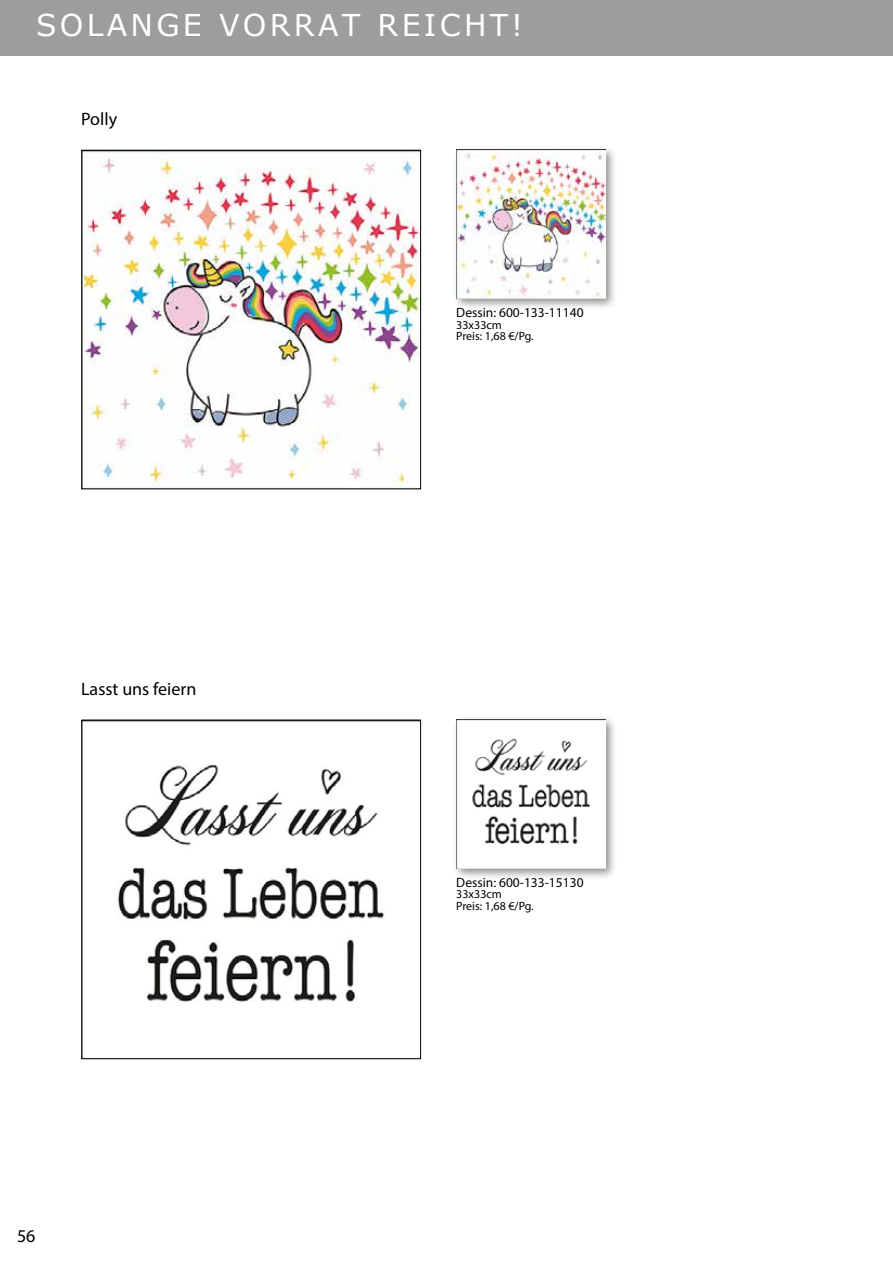
<style>
.page{position:relative;width:893px;height:1263px;background:#fff}
.page>*{position:absolute;margin:0;border:0;box-sizing:border-box;transform-origin:0 0}
.t1{font:30px "Verdana";letter-spacing:.11em;color:#fff}
.t2{font:18px "Myriad Pro";color:#000}
.t3{font:13.5px "Myriad Pro";color:#000}
.t4{font:12px/11.2px "Myriad Pro";color:#000}
</style>
<div class="page">
<div style="left:0;top:0;width:893px;height:55px;background:#9d9d9c"></div>
<img style="left:84px;top:152px;width:335px;height:335px">
<div style="left:82px;top:150px;width:339px;height:339px;border:1px solid #000"></div>
<div style="left:452px;top:145px;width:166px;height:166px;background:#000;opacity:.45"></div>
<img style="left:456px;top:149px;width:149px;height:149px">
<img style="left:117px;top:764px;width:268px;height:238px">
<div style="left:82px;top:720px;width:339px;height:339px;border:1px solid #000"></div>
<div style="left:452px;top:715px;width:166px;height:165px;background:#000;opacity:.45"></div>
<img style="left:456px;top:719px;width:149px;height:149px">
<h1 class="t1" style="left:36px;top:4px;width:488px">SOLANGE VORRAT REICHT!</h1>
<h2 class="t2" style="left:81px;top:108px;width:37px">Polly</h2>
<h2 class="t2" style="left:81px;top:678px;width:117px">Lasst uns feiern</h2>
<h2 class="t2" style="left:17px;top:1225px;width:20px">56</h2>
<p class="t3" style="left:456px;top:304px;width:129px">Dessin: 600-133-11140</p>
<p class="t4" style="left:456px;top:319px;width:79px">33x33cm<br>Preis: 1,68 €/Pg.</p>
<p class="t3" style="left:456px;top:874px;width:129px">Dessin: 600-133-15130</p>
<p class="t4" style="left:456px;top:888px;width:79px">33x33cm<br>Preis: 1,68 €/Pg.</p>
</div>
